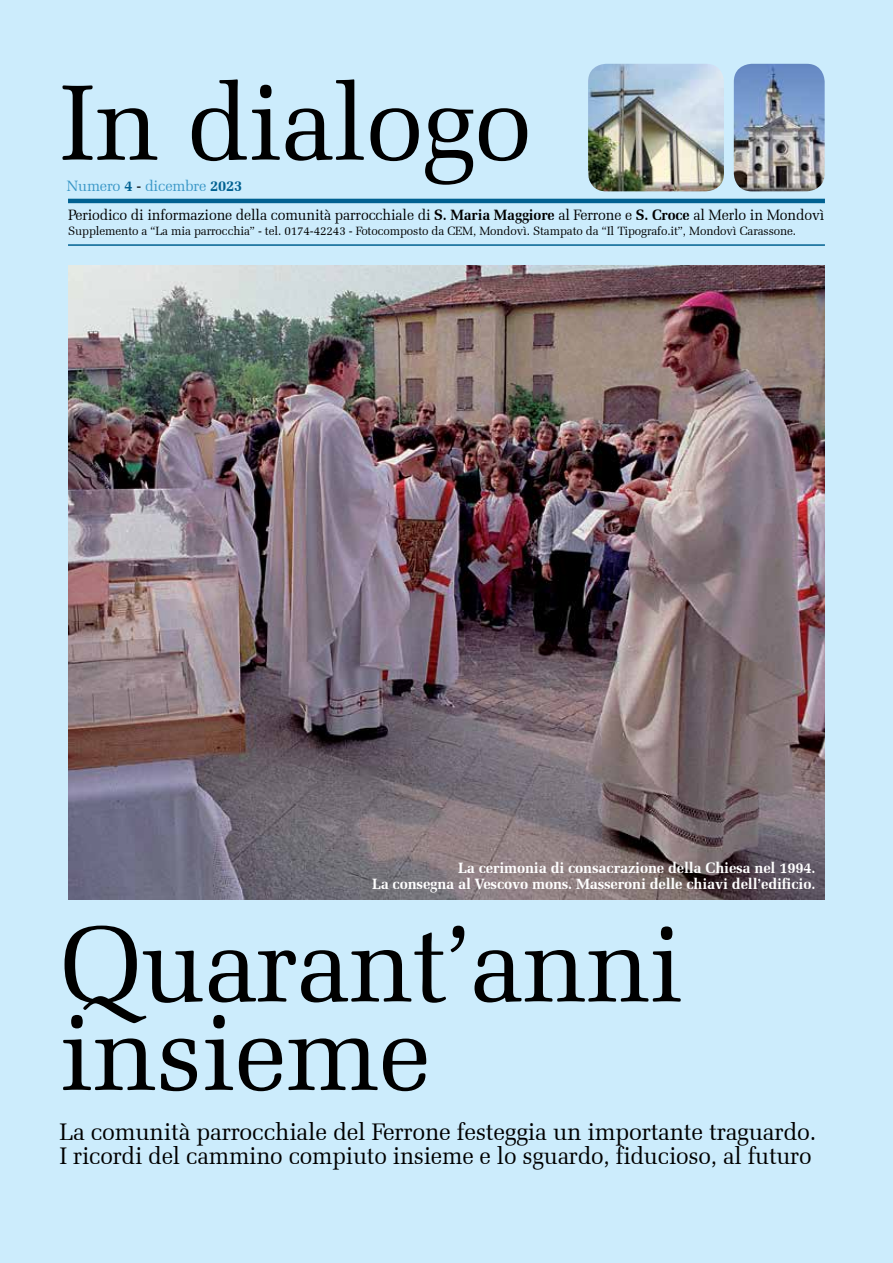
<style>
.page{position:relative;width:893px;height:1263px;background:#ccecfc}
.page>*{position:absolute;margin:0;border:0;box-sizing:border-box;transform-origin:0 0}
.t1{font:108px/88.5px "Zapf Elliptical 711 BT";letter-spacing:-.01em;color:#000}
.t2{font:24px/24px "Zapf Elliptical 711 BT";letter-spacing:-.01em;color:#000}
.t3{font:15px/29.4px "Zapf Elliptical 711 BT";letter-spacing:-.01em;color:#000}
.t4{font:700 15px/16.5px "Zapf Elliptical 711 BT";letter-spacing:-.01em;color:#fff;text-align:right}
.t5{font:12px "Zapf Elliptical 711 BT";letter-spacing:-.01em;color:#000}
.s1{color:#3a97c7}
.s2{font-weight:700;color:#006191}
.s3{font-weight:700}
</style>
<div class="page">
<img style="left:68px;top:266px;width:757px;height:633px">
<hr style="left:68px;top:199px;width:757px;height:4px;background:#006191">
<hr style="left:68px;top:244px;width:757px;height:2px;background:#006191">
<img style="left:588px;top:64px;width:136px;height:127px">
<img style="left:734px;top:64px;width:91px;height:127px">
<h1 class="t1" style="left:60px;top:78px;width:474px">In dialogo</h1>
<p class="t3" style="left:67px;top:171px;width:759px"><span class="s1">Numero</span> <span class="s2">4</span> - <span class="s1">dicembre</span> <span class="s2">2023<br></span>Periodico di informazione della comunità parrocchiale di <span class="s3">S. Maria Maggiore</span> al Ferrone e <span class="s3">S. Croce</span> al Merlo in Mondovì</p>
<p class="t5" style="left:68px;top:224px;width:729px">Supplemento a “La mia parrocchia” - tel. 0174-42243 - Fotocomposto da CEM, Mondovì. Stampato da “Il Tipografo.it”, Mondovì Carassone.</p>
<p class="t4" style="left:372px;top:859px;width:445px">La cerimonia di consacrazione della Chiesa nel 1994.<br>La consegna al Vescovo mons. Masseroni delle chiavi dell’edificio.</p>
<h1 class="t1" style="left:60px;top:919px;width:625px">Quarant’anni insieme</h1>
<p class="t2" style="left:60px;top:1119px;width:758px">La comunità parrocchiale del Ferrone festeggia un importante traguardo.<br>I ricordi del cammino compiuto insieme e lo sguardo, fiducioso, al futuro</p>
</div>
